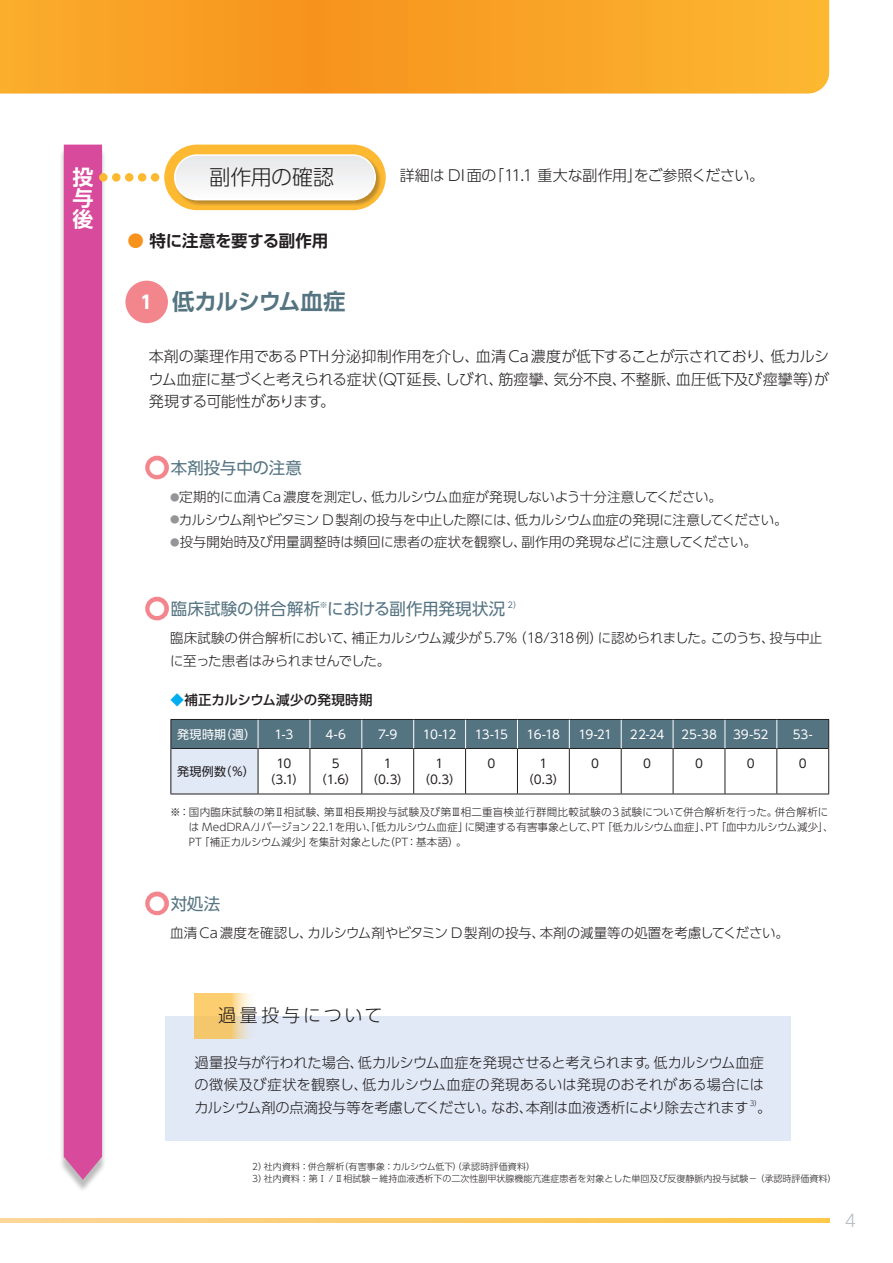
<style>
.page{position:relative;width:893px;height:1263px;background:#fff}
.page>*{position:absolute;margin:0;border:0;box-sizing:border-box;transform-origin:0 0}
.t1{font:700 22.5px "UD Shin Go Pro De";letter-spacing:-.025em;color:#557482}
.t2{font:300 21px "UD Shin Go Pro";letter-spacing:-.01em;color:#231f20}
.t3{font:700 21px/21px "UD Shin Go Pro De";color:#fff;text-align:justify}
.t4{font:300 18px "UD Shin Go Pro";letter-spacing:.16em;color:#231f20}
.t5{font:300 16.95px "UD Shin Go Pro";color:#b3bbbe}
.t6{font:16.5px "UD Shin Go Pro";color:#557482}
.t7{font:700 16.5px "UD Shin Go Pro De";letter-spacing:-.01em;color:#231f20}
.t8{font:300 15px/22.5px "UD Shin Go Pro";letter-spacing:-.015em;color:#231f20;text-align:justify}
.t9{font:300 14.25px/22.5px "UD Shin Go Pro";letter-spacing:-.01em;color:#231f20}
.t10{font:300 13.5px/22.5px "UD Shin Go Pro";letter-spacing:-.02em;color:#231f20}
.t11{font:500 13.5px "UD Shin Go Pro";letter-spacing:.01em;color:#231f20}
.t12{font:12px "UD Shin Go Pro";letter-spacing:-.035em;color:#fff}
.t13{font:12px/16.5px "UD Shin Go Pro";letter-spacing:.02em;color:#231f20;text-align:center}
.t14{font:300 10.5px/15px "UD Shin Go Pro";letter-spacing:.01em;color:#231f20}
.t15{font:300 9px/12px "UD Shin Go Pro";color:#231f20}
.s1{color:#f7931d}
.s2{font-family:"UD Shin Go Pro";font-size:18px;color:#fff}
.s3{color:#f3858d}
.s4{font-size:9.45px;color:#939598}
.s5{color:#00aeef}
</style>
<div class="page">
<svg style="left:0;top:0;width:829px;height:94px;background:#f9a327"></svg>
<svg style="left:0;top:1218px;width:829px;height:4px;background:#fdcd70"></svg>
<div style="left:59px;top:148px;width:48px;height:1044px;background:#231f20;opacity:.3"></div>
<div style="left:64px;top:145px;width:38px;height:1035px;background:#d84a9b"></div>
<div style="left:164px;top:145px;width:222px;height:65px;background:#fdb931;border-radius:33px"></div>
<div style="left:174px;top:154px;width:208px;height:52px;background:#231f20;opacity:.3"></div>
<div style="left:175px;top:155px;width:200px;height:45px;background:#f1f2f3;border-radius:22px"></div>
<div style="left:174px;top:154px;width:202px;height:46px;border:2px solid #fff;border-radius:22px"></div>
<div style="left:151px;top:173px;width:8px;height:9px;background:#fdb931;border-radius:50%"></div>
<div style="left:138px;top:173px;width:8px;height:9px;background:#fdb931;border-radius:50%"></div>
<div style="left:125px;top:173px;width:8px;height:9px;background:#fdb931;border-radius:50%"></div>
<div style="left:112px;top:173px;width:9px;height:9px;background:#fdb931;border-radius:50%"></div>
<div style="left:99px;top:173px;width:9px;height:9px;background:#fdb931;border-radius:50%"></div>
<div style="left:166px;top:1017px;width:625px;height:124px;background:#e1e9f6"></div>
<svg style="left:194px;top:993px;width:63px;height:46px;background:#f6d593"></svg>
<div style="left:171px;top:748px;width:87px;height:46px;background:#e1e9f6"></div>
<hr style="left:171px;top:748px;width:1px;height:46px;background:#231f20">
<hr style="left:828px;top:748px;width:1px;height:46px;background:#231f20">
<hr style="left:171px;top:794px;width:87px;height:1px;background:#231f20">
<hr style="left:258px;top:794px;width:52px;height:1px;background:#231f20">
<hr style="left:310px;top:794px;width:52px;height:1px;background:#231f20">
<hr style="left:362px;top:794px;width:52px;height:1px;background:#231f20">
<hr style="left:414px;top:794px;width:52px;height:1px;background:#231f20">
<hr style="left:466px;top:794px;width:51px;height:1px;background:#231f20">
<hr style="left:517px;top:794px;width:52px;height:1px;background:#231f20">
<hr style="left:569px;top:794px;width:52px;height:1px;background:#231f20">
<hr style="left:621px;top:794px;width:52px;height:1px;background:#231f20">
<hr style="left:673px;top:794px;width:52px;height:1px;background:#231f20">
<hr style="left:725px;top:794px;width:52px;height:1px;background:#231f20">
<hr style="left:777px;top:794px;width:52px;height:1px;background:#231f20">
<hr style="left:171px;top:748px;width:87px;height:1px;background:#231f20">
<hr style="left:258px;top:748px;width:52px;height:1px;background:#231f20">
<hr style="left:258px;top:749px;width:1px;height:45px;background:#231f20">
<hr style="left:310px;top:748px;width:52px;height:1px;background:#231f20">
<hr style="left:310px;top:749px;width:1px;height:45px;background:#231f20">
<hr style="left:362px;top:748px;width:52px;height:1px;background:#231f20">
<hr style="left:362px;top:749px;width:1px;height:45px;background:#231f20">
<hr style="left:414px;top:748px;width:52px;height:1px;background:#231f20">
<hr style="left:413px;top:749px;width:1px;height:45px;background:#231f20">
<hr style="left:466px;top:748px;width:51px;height:1px;background:#231f20">
<hr style="left:465px;top:749px;width:1px;height:45px;background:#231f20">
<hr style="left:517px;top:748px;width:52px;height:1px;background:#231f20">
<hr style="left:517px;top:749px;width:1px;height:45px;background:#231f20">
<hr style="left:569px;top:748px;width:52px;height:1px;background:#231f20">
<hr style="left:569px;top:749px;width:1px;height:45px;background:#231f20">
<hr style="left:621px;top:748px;width:52px;height:1px;background:#231f20">
<hr style="left:621px;top:749px;width:1px;height:45px;background:#231f20">
<hr style="left:673px;top:748px;width:52px;height:1px;background:#231f20">
<hr style="left:673px;top:749px;width:1px;height:45px;background:#231f20">
<hr style="left:725px;top:748px;width:52px;height:1px;background:#231f20">
<hr style="left:725px;top:749px;width:1px;height:45px;background:#231f20">
<hr style="left:777px;top:748px;width:51px;height:1px;background:#231f20">
<hr style="left:777px;top:749px;width:1px;height:45px;background:#231f20">
<div style="left:171px;top:719px;width:658px;height:29px;background:#557482"></div>
<div style="left:125px;top:281px;width:43px;height:42px;background:#f3858d;border-radius:50%"></div>
<h2 class="t3" style="left:72px;top:165px;width:22px">投与後</h2>
<h2 class="t2" style="left:210px;top:160px;width:126px">副作用の確認</h2>
<p class="t8" style="left:400px;top:164px;width:366px">詳細は DI面の「11.1 重大な副作用」をご参照ください。</p>
<p class="t7" style="left:128px;top:227px;width:202px"><span class="s1">●</span> 特に注意を要する副作用</p>
<h1 class="t1" style="left:141px;top:283px;width:207px"><span class="s2">1</span> 低カルシウム血症</h1>
<p class="t8" style="left:149px;top:345px;width:682px">本剤の薬理作用であるPTH分泌抑制作用を介し、血清 Ca濃度が低下することが示されており、低カルシウム血症に基づくと考えられる症状（QT延長、しびれ、筋痙攣、気分不良、不整脈、血圧低下及び痙攣等）が発現する可能性があります。</p>
<p class="t6" style="left:149px;top:454px;width:155px"><span class="s3">●</span> 本剤投与中の注意</p>
<p class="t10" style="left:170px;top:485px;width:553px"><span class="s4">●</span>定期的に血清 Ca濃度を測定し、低カルシウム血症が発現しないよう十分注意してください。</p>
<p class="t10" style="left:170px;top:508px;width:619px"><span class="s4">●</span>カルシウム剤やビタミン D 製剤の投与を中止した際には、低カルシウム血症の発現に注意してください。</p>
<p class="t10" style="left:170px;top:530px;width:588px"><span class="s4">●</span>投与開始時及び用量調整時は頻回に患者の症状を観察し、副作用の発現などに注意してください。</p>
<p class="t6" style="left:149px;top:595px;width:374px"><span class="s3">●</span> 臨床試験の併合解析<sup>※</sup>における副作用発現状況 <sup>2）</sup></p>
<p class="t10" style="left:170px;top:626px;width:654px">臨床試験の併合解析において、補正カルシウム減少が 5.7％（18/318例）に認められました。このうち、投与中止に至った患者はみられませんでした。</p>
<p class="t11" style="left:171px;top:688px;width:204px"><span class="s5">◆</span>補正カルシウム減少の発現時期</p>
<p class="t12" style="left:177px;top:724px;width:80px">発現時期（週）</p>
<p class="t12" style="left:275px;top:724px;width:20px">1-3</p>
<p class="t12" style="left:326px;top:724px;width:22px">4-6</p>
<p class="t12" style="left:378px;top:724px;width:20px">7-9</p>
<p class="t12" style="left:423px;top:724px;width:35px">10-12</p>
<p class="t12" style="left:475px;top:724px;width:35px">13-15</p>
<p class="t12" style="left:527px;top:724px;width:35px">16-18</p>
<p class="t12" style="left:578px;top:724px;width:35px">19-21</p>
<p class="t12" style="left:630px;top:724px;width:36px">22-24</p>
<p class="t12" style="left:681px;top:724px;width:37px">25-38</p>
<p class="t12" style="left:733px;top:724px;width:37px">39-52</p>
<p class="t12" style="left:793px;top:724px;width:21px">53-</p>
<p class="t13" style="left:177px;top:763px;width:79px">発現例数（％）</p>
<p class="t13" style="left:263px;top:754px;width:42px">10（3.1）</p>
<p class="t13" style="left:315px;top:754px;width:43px">5<br>（1.6）</p>
<p class="t13" style="left:366px;top:754px;width:44px">1<br>（0.3）</p>
<p class="t13" style="left:418px;top:754px;width:44px">1<br>（0.3）</p>
<p class="t13" style="left:487px;top:754px;width:9px">0</p>
<p class="t13" style="left:522px;top:754px;width:44px">1<br>（0.3）</p>
<p class="t13" style="left:591px;top:754px;width:9px">0</p>
<p class="t13" style="left:643px;top:754px;width:9px">0</p>
<p class="t13" style="left:695px;top:754px;width:9px">0</p>
<p class="t13" style="left:747px;top:754px;width:9px">0</p>
<p class="t13" style="left:799px;top:754px;width:9px">0</p>
<p class="t14" style="left:189px;top:804px;width:646px;text-indent:-19px">※：国内臨床試験の第Ⅱ相試験、第Ⅲ相長期投与試験及び第Ⅲ相二重盲検並行群間比較試験の3試験について併合解析を行った。併合解析には MedDRA/Jバージョン22.1を用い、「低カルシウム血症」に関連する有害事象として、PT「低カルシウム血症」、PT「血中カルシウム減少」、<br>PT「補正カルシウム減少」を集計対象とした（PT：基本語）。</p>
<p class="t6" style="left:149px;top:890px;width:73px"><span class="s3">●</span> 対処法</p>
<p class="t10" style="left:170px;top:921px;width:620px">血清 Ca濃度を確認し、カルシウム剤やビタミン D 製剤の投与、本剤の減量等の処置を考慮してください。</p>
<h3 class="t4" style="left:218px;top:1000px;width:166px">過量投与について</h3>
<p class="t9" style="left:194px;top:1050px;width:578px">過量投与が行われた場合、低カルシウム血症を発現させると考えられます。低カルシウム血症の徴候及び症状を観察し、低カルシウム血症の発現あるいは発現のおそれがある場合にはカルシウム剤の点滴投与等を考慮してください。なお、本剤は血液透析により除去されます <sup>3）</sup>。</p>
<p class="t15" style="left:252px;top:1160px;width:586px">2）社内資料：併合解析（有害事象：カルシウム低下）（承認時評価資料）<br>3）社内資料：第Ⅰ /Ⅱ相試験－維持血液透析下の二次性副甲状腺機能亢進症患者を対象とした単回及び反復静脈内投与試験－（承認時評価資料）</p>
<p class="t5" style="left:845px;top:1207px;width:13px">4</p>
</div>
